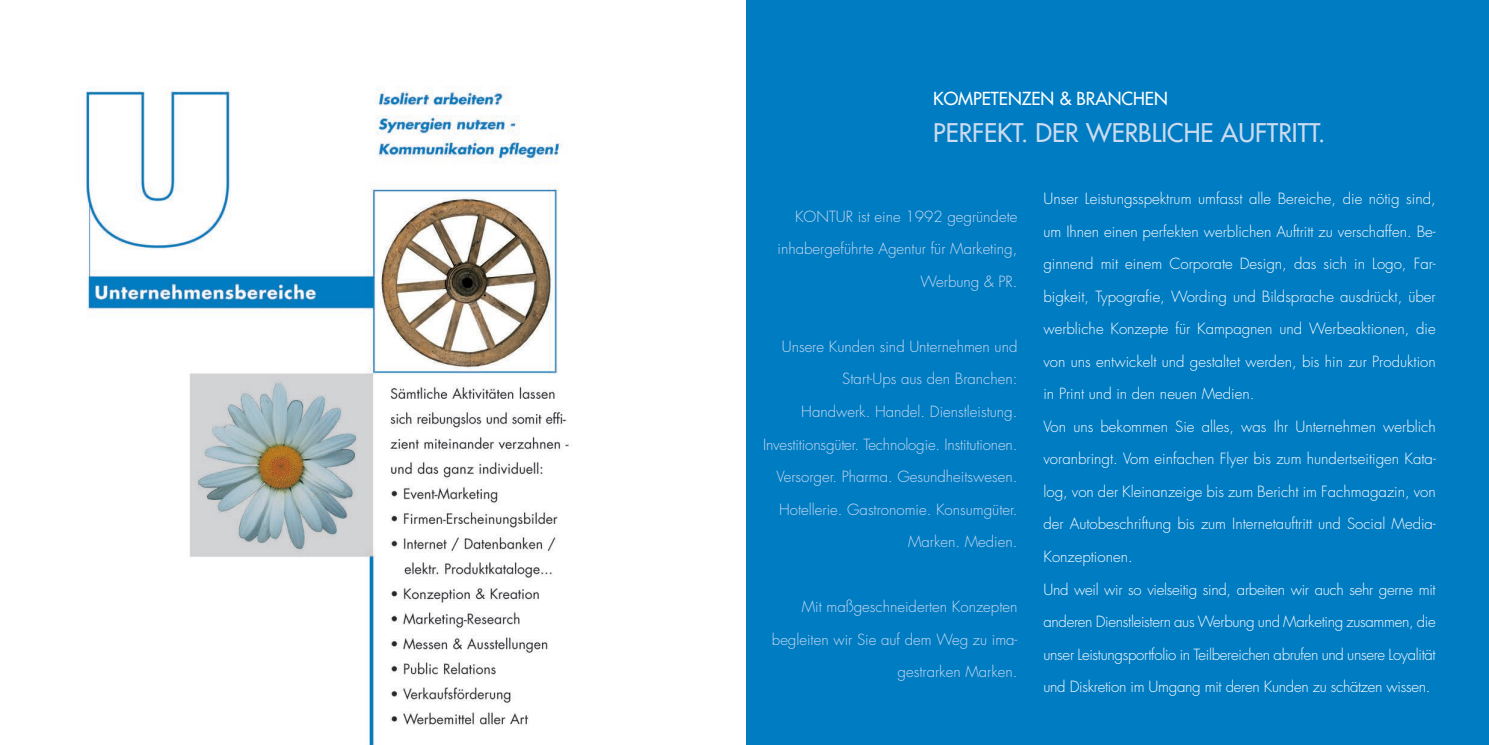
<style>
.page{position:relative;width:1489px;height:745px;background:#fff}
.page>*{position:absolute;margin:0;border:0;box-sizing:border-box;transform-origin:0 0}
.t1{font:25px "Futura";color:#ccdbef}
.t2{font:17.5px "Futura";color:#fff}
.t3{font:300 15px/32.5px "Futura";color:#fff}
.t4{font:300 15px/32.5px "Futura";color:#ccdbef;text-align:right}
</style>
<div class="page">
<div style="left:744px;top:0;width:744px;height:744px;background:#007cc3"></div>
<img style="left:86px;top:0;width:659px;height:744px">
<p class="t2" style="left:933px;top:87px;width:236px">KOMPETENZEN &amp; BRANCHEN</p>
<h1 class="t1" style="left:933px;top:117px;width:393px">PERFEKT. DER WERBLICHE AUFTRITT.</h1>
<p class="t4" style="left:777px;top:200px;width:241px">KONTUR ist eine 1992 gegründete inhabergeführte Agentur für Marketing,<br>Werbung &amp; PR.</p>
<p class="t4" style="left:763px;top:330px;width:256px">Unsere Kunden sind Unternehmen und Start-Ups aus den Branchen:<br>Handwerk. Handel. Dienstleistung.<br>Investitionsgüter. Technologie. Institutionen.<br>Versorger. Pharma. Gesundheitswesen.<br>Hotellerie. Gastronomie. Konsumgüter.<br>Marken. Medien.</p>
<p class="t4" style="left:772px;top:590px;width:247px">Mit maßgeschneiderten Konzepten begleiten wir Sie auf dem Weg zu ima&shy;gestrarken Marken.</p>
<p class="t3" style="left:1043px;top:182px;width:394px">Unser Leistungsspektrum umfasst alle Bereiche, die nötig sind, um Ihnen einen perfekten werblichen Auftritt zu verschaffen. Be&shy;ginnend mit einem Corporate Design, das sich in Logo, Far&shy;bigkeit, Typografie, Wording und Bildsprache ausdrückt, über werbliche Konzepte für Kampagnen und Werbeaktionen, die von uns entwickelt und gestaltet werden, bis hin zur Produktion in Print und in den neuen Medien.<br>Von uns bekommen Sie alles, was Ihr Unternehmen werblich voranbringt. Vom einfachen Flyer bis zum hundertseitigen Kata&shy;log, von der Kleinanzeige bis zum Bericht im Fachmagazin, von der Autobeschriftung bis zum Internetauftritt und Social Media-Konzeptionen.<br>Und weil wir so vielseitig sind, arbeiten wir auch sehr gerne mit anderen Dienstleistern aus Werbung und Marketing zusammen, die unser Leistungsportfolio in Teilbereichen abrufen und unsere Loyalität und Diskretion im Umgang mit deren Kunden zu schätzen wissen.</p>
</div>
